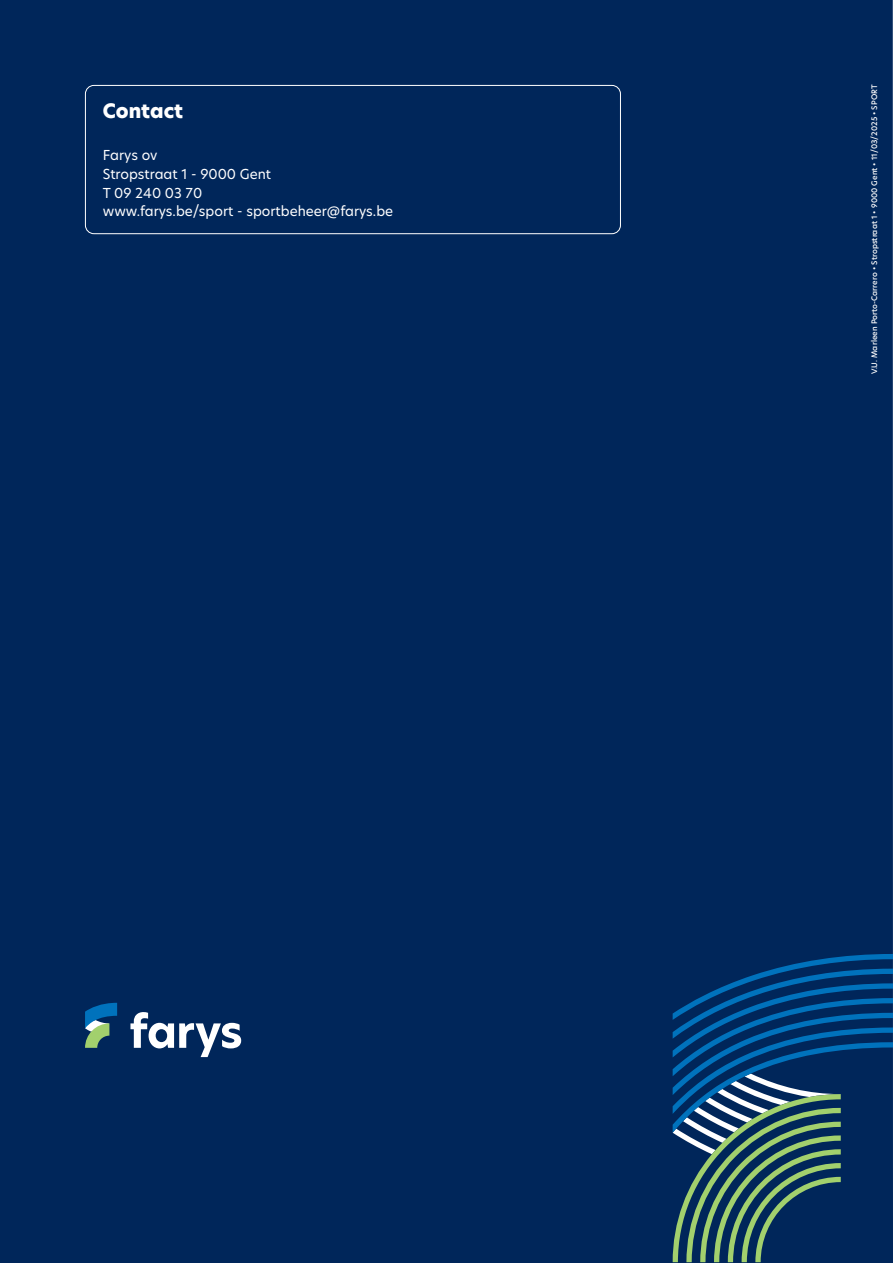
<style>
.page{position:relative;width:893px;height:1263px;background:#00265a}
.page>*{position:absolute;margin:0;border:0;box-sizing:border-box;transform-origin:0 0}
.t1{font:800 19.5px "New Hero";color:#fff}
.t2{font:13.5px/18.8px "New Hero";color:#fff}
.t3{font:500 7.5px "New Hero";letter-spacing:.01em;color:#fff}
</style>
<div class="page">
<svg style="left:673px;top:954px;width:220px;height:308px;background:#18476d"></svg>
<svg style="left:130px;top:1012px;width:111px;height:45px"></svg>
<svg style="left:85px;top:1003px;width:32px;height:45px"></svg>
<div style="left:85px;top:85px;width:536px;height:149px;border:1px solid #fff;border-radius:9px"></div>
<h1 class="t1" style="left:103px;top:98px;width:82px">Contact</h1>
<p class="t2" style="left:103px;top:145px;width:292px">Farys ov<br>Stropstraat 1 - 9000 Gent<br>T 09 240 03 70<br>www.farys.be/sport - sportbeheer@farys.be</p>
<p class="t3" style="left:869px;top:374px;width:291px;rotate:-90deg">V.U. Marleen Porto-Carrero • Stropstraat 1 • 9000 Gent • 11/03/2025 • SPORT</p>
</div>
